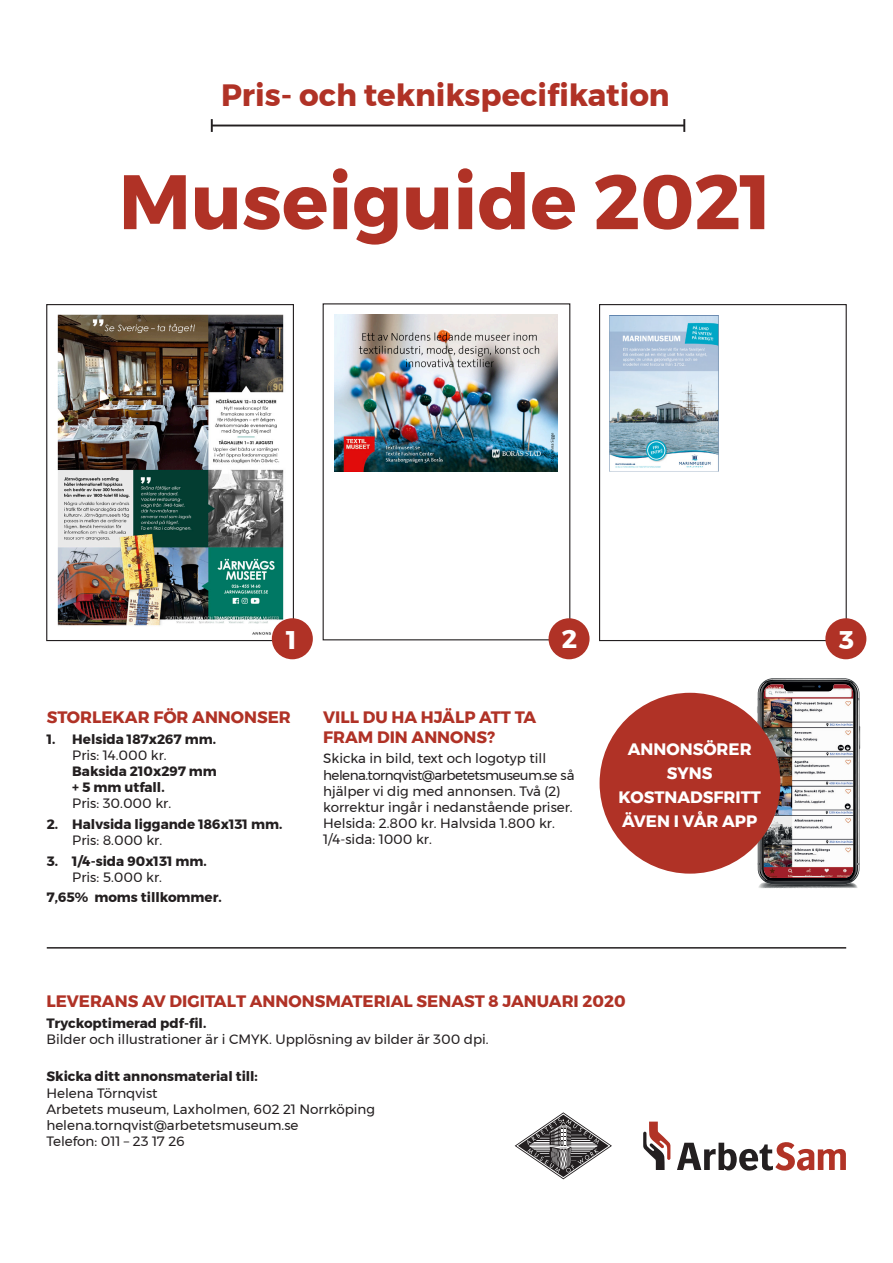
<style>
.page{position:relative;width:893px;height:1263px;background:#fff}
.page>*{position:absolute;margin:0;border:0;box-sizing:border-box;transform-origin:0 0}
.Rubrik{font:700 76.95px "Montserrat";color:#b03226}
.Rubrik-2{font:700 30.75px "Montserrat";color:#b03226}
.bröd{font:700 25.5px "Montserrat";color:#fff}
.Rubrik-3{font:700 16.5px/19.8px "Montserrat";color:#b03226}
.bröd-2{font:700 16.5px "Montserrat";color:#fff}
.bröd-3{font:13.5px/16.2px "Montserrat";color:#231f20}
.bröd-4{font:700 13.5px/16.2px "Montserrat";color:#231f20}
.s1{font-weight:400}
.s2{font-weight:700}
</style>
<div class="page">
<div style="left:323px;top:303px;width:247px;height:337px;border:1px solid #231f20"></div>
<img style="left:57px;top:314px;width:231px;height:325px">
<div style="left:46px;top:304px;width:248px;height:337px;border:1px solid #231f20"></div>
<div style="left:599px;top:304px;width:248px;height:337px;border:1px solid #231f20"></div>
<hr style="left:47px;top:947px;width:799px;height:1px;background:#231f20">
<img style="left:335px;top:315px;width:223px;height:156px">
<hr style="left:212px;top:125px;width:472px;height:1px;background:#231f20">
<svg style="left:683px;top:119px;width:2px;height:13px"></svg>
<svg style="left:211px;top:119px;width:2px;height:13px"></svg>
<svg style="left:677px;top:1142px;width:169px;height:28px"></svg>
<svg style="left:643px;top:1121px;width:27px;height:49px"></svg>
<svg style="left:515px;top:1112px;width:97px;height:67px"></svg>
<img style="left:609px;top:315px;width:109px;height:156px">
<img style="left:766px;top:679px;width:85px;height:1px">
<svg style="left:757px;top:680px;width:103px;height:208px;background:#58595a"></svg>
<img style="left:764px;top:684px;width:89px;height:194px">
<div style="left:272px;top:618px;width:41px;height:41px;background:#b03226;border-radius:50%"></div>
<div style="left:549px;top:618px;width:41px;height:41px;background:#b03226;border-radius:50%"></div>
<div style="left:825px;top:618px;width:41px;height:41px;background:#b03226;border-radius:50%"></div>
<div style="left:600px;top:693px;width:180px;height:181px;background:#b03226;border-radius:50%"></div>
<p class="Rubrik-2" style="left:221px;top:70px;width:450px">Pris- och teknikspecifikation</p>
<p class="Rubrik" style="left:119px;top:140px;width:655px">Museiguide 2021</p>
<p class="bröd" style="left:286px;top:619px;width:12px">1</p>
<p class="bröd" style="left:562px;top:618px;width:17px">2</p>
<p class="bröd" style="left:839px;top:619px;width:17px">3</p>
<p class="Rubrik-3" style="left:47px;top:707px;width:246px">STORLEKAR FÖR ANNONSER</p>
<p class="bröd-4" style="left:72px;top:731px;width:146px;text-indent:-25px">1. Helsida 187x267 mm.<br><span class="s1">Pris: 14.000 kr.<br></span>Baksida 210x297 mm + 5 mm utfall.<br><span class="s1">Pris: 30.000 kr.</span></p>
<p class="bröd-4" style="left:72px;top:816px;width:212px;text-indent:-26px">2. Halvsida liggande 186x131 mm.<br><span class="s1">Pris: 8.000 kr.</span></p>
<p class="bröd-4" style="left:72px;top:853px;width:136px;text-indent:-26px">3. 1/4-sida 90x131 mm.<br><span class="s1">Pris: 5.000 kr.</span></p>
<p class="bröd-4" style="left:47px;top:889px;width:177px">7,65% moms tillkommer.</p>
<p class="Rubrik-3" style="left:323px;top:707px;width:215px">VILL DU HA HJÄLP ATT TA<br>FRAM DIN ANNONS?</p>
<p class="bröd-3" style="left:323px;top:750px;width:253px">Skicka in bild, text och logotyp till helena.tornqvist@arbetetsmuseum.se så hjälper vi dig med annonsen. Två (2) korrektur ingår i nedanstående priser.<br>Helsida: 2.800 kr. Halvsida 1.800 kr.<br>1/4-sida: 1000 kr.</p>
<p class="bröd-2" style="left:628px;top:736px;width:125px">ANNONSÖRER</p>
<p class="bröd-2" style="left:667px;top:760px;width:47px">SYNS</p>
<p class="bröd-2" style="left:618px;top:784px;width:144px">KOSTNADSFRITT</p>
<p class="bröd-2" style="left:622px;top:808px;width:137px">ÄVEN I VÅR APP</p>
<p class="Rubrik-3" style="left:46px;top:991px;width:581px">LEVERANS AV DIGITALT ANNONSMATERIAL SENAST 8 JANUARI 2020</p>
<p class="bröd-3" style="left:46px;top:1014px;width:444px"><span class="s2">Tryckoptimerad pdf-fil.<br></span>Bilder och illustrationer är i CMYK. Upplösning av bilder är 300 dpi.</p>
<p class="bröd-3" style="left:46px;top:1068px;width:330px"><span class="s2">Skicka ditt annonsmaterial till:<br></span>Helena Törnqvist<br>Arbetets museum, Laxholmen, 602 21 Norrköping helena.tornqvist@arbetetsmuseum.se<br>Telefon: 011 – 23 17 26</p>
</div>
